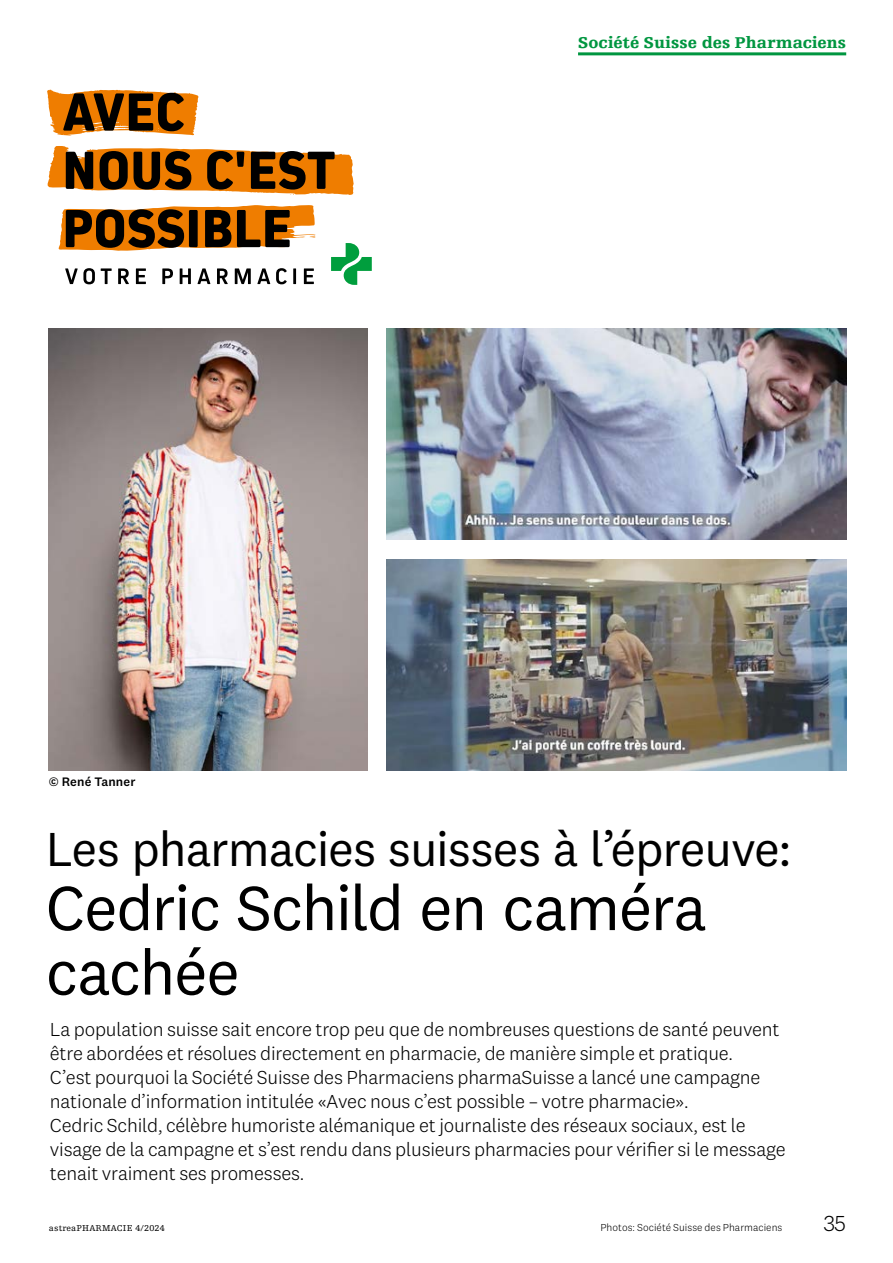
<style>
.page{position:relative;width:893px;height:1263px;background:#fff}
.page>*{position:absolute;margin:0;border:0;box-sizing:border-box;transform-origin:0 0}
.t1{font:64.5px/64.5px "National 2";letter-spacing:-.025em;color:#000}
.t2{font:49.5px "National 2";letter-spacing:-.025em;color:#000}
.t3{font:300 22.5px "National 2";color:#000}
.t4{font:300 19.5px/24px "National 2";letter-spacing:-.01em;color:#000}
.t5{font:900 16.5px "Egyptienne FLT Std";letter-spacing:.005em;color:#009640}
.t6{font:500 12.75px "National 2";letter-spacing:.01em;color:#000}
.t7{font:300 10.5px "National 2";letter-spacing:.005em;color:#000}
.t8{font:9px "Egyptienne FLT Std";letter-spacing:.02em;color:#000}
</style>
<div class="page">
<hr style="left:578px;top:52px;width:268px;height:3px;background:#009640">
<img style="left:49px;top:328px;width:319px;height:443px">
<img style="left:387px;top:328px;width:459px;height:212px">
<img style="left:387px;top:559px;width:459px;height:212px">
<svg style="left:331px;top:243px;width:41px;height:42px"></svg>
<svg style="left:48px;top:146px;width:306px;height:49px"></svg>
<svg style="left:59px;top:205px;width:256px;height:46px;background:#8e5e29"></svg>
<svg style="left:65px;top:268px;width:30px;height:16px"></svg>
<svg style="left:101px;top:268px;width:11px;height:16px"></svg>
<svg style="left:118px;top:268px;width:11px;height:16px"></svg>
<svg style="left:136px;top:268px;width:10px;height:16px"></svg>
<svg style="left:162px;top:268px;width:11px;height:16px"></svg>
<svg style="left:180px;top:268px;width:11px;height:16px"></svg>
<svg style="left:197px;top:268px;width:13px;height:16px"></svg>
<svg style="left:217px;top:268px;width:11px;height:16px"></svg>
<svg style="left:235px;top:268px;width:16px;height:16px"></svg>
<svg style="left:257px;top:268px;width:13px;height:16px"></svg>
<svg style="left:276px;top:268px;width:11px;height:16px"></svg>
<hr style="left:293px;top:268px;width:3px;height:16px;background:#000">
<svg style="left:304px;top:268px;width:10px;height:16px"></svg>
<svg style="left:47px;top:90px;width:151px;height:46px;background:#9d6426"></svg>
<p class="t6" style="left:49px;top:773px;width:88px">© René Tanner</p>
<p class="t5" style="left:578px;top:34px;width:270px">Société Suisse des Pharmaciens</p>
<h2 class="t2" style="left:46px;top:819px;width:748px">Les pharmacies suisses à l’épreuve:</h2>
<h1 class="t1" style="left:46px;top:875px;width:663px">Cedric Schild en caméra cachée</h1>
<p class="t4" style="left:50px;top:1017px;width:737px">La population suisse sait encore trop peu que de nombreuses questions de santé peuvent être abordées et résolues directement en pharmacie, de manière simple et pratique.<br>C’est pourquoi la Société Suisse des Pharmaciens pharmaSuisse a lancé une campagne nationale d’information intitulée «Avec nous c’est possible – votre pharmacie».<br>Cedric Schild, célèbre humoriste alémanique et journaliste des réseaux sociaux, est le visage de la campagne et s’est rendu dans plusieurs pharmacies pour vérifier si le message tenait vraiment ses promesses.</p>
<p class="t8" style="left:49px;top:1223px;width:117px">astreaPHARMACIE 4/2024</p>
<p class="t7" style="left:600px;top:1222px;width:183px">Photos: Société Suisse des Pharmaciens</p>
<p class="t3" style="left:823px;top:1211px;width:24px">35</p>
</div>
